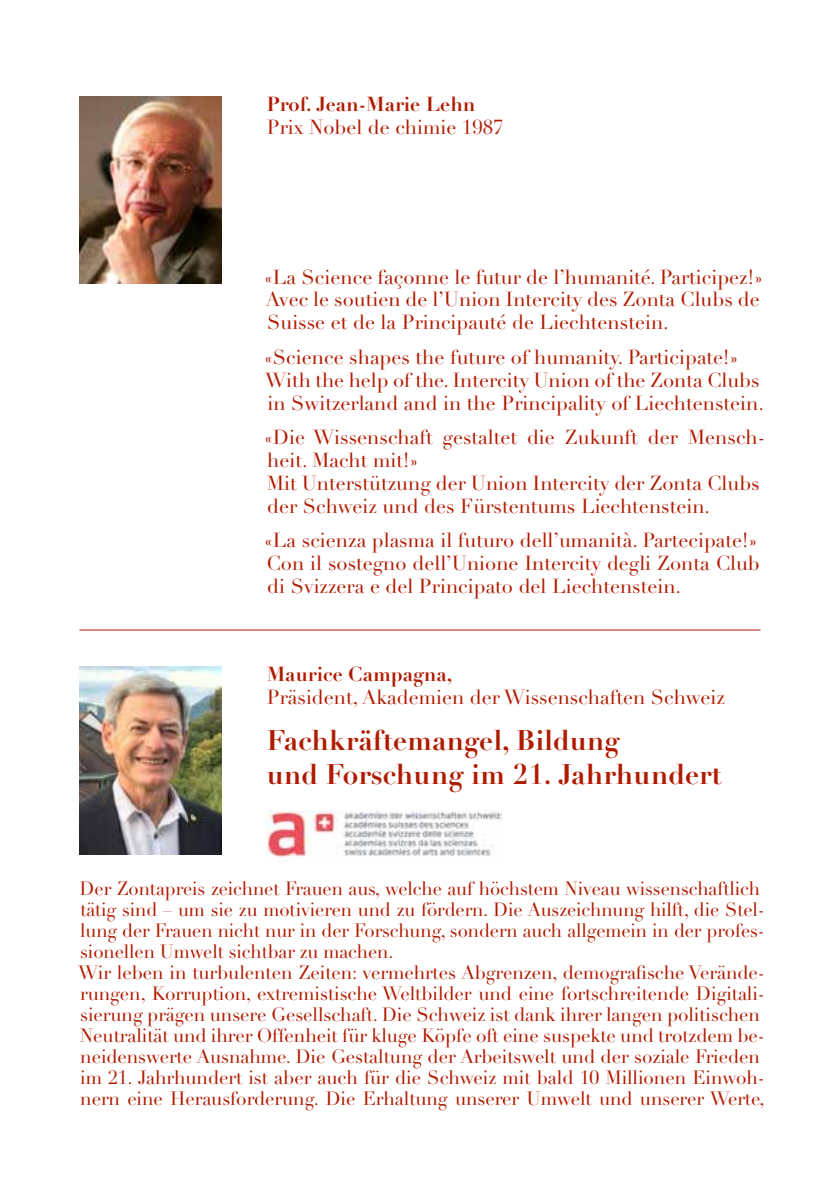
<style>
.page{position:relative;width:840px;height:1191px;background:#fff}
.page>*{position:absolute;margin:0;border:0;box-sizing:border-box;transform-origin:0 0}
.t1{font:700 28px/33.6px "Didot LT Std";color:#b01b00}
.t2{font:20px/23px "Didot LT Std";color:#b01b00}
.t3{font:700 20px "Didot LT Std";color:#b01b00}
.t4{font:19px/21px "Didot LT Std";letter-spacing:-.005em;color:#b01b00}
</style>
<div class="page">
<img style="left:79px;top:96px;width:142px;height:187px">
<img style="left:79px;top:667px;width:142px;height:187px">
<hr style="left:79px;top:629px;width:681px;height:1px;background:#b01b00">
<img style="left:266px;top:810px;width:235px;height:47px">
<p class="t3" style="left:266px;top:91px;width:210px">Prof. Jean-Marie Lehn</p>
<p class="t2" style="left:266px;top:116px;width:238px">Prix Nobel de chimie 1987</p>
<p class="t2" style="left:264px;top:266px;width:498px">«La Science façonne le futur de l’humanité. Participez!»<br>Avec le soutien de l’Union Intercity des Zonta Clubs de<br>Suisse et de la Principauté de Liechtenstein.</p>
<p class="t2" style="left:264px;top:346px;width:500px">«Science shapes the future of humanity. Participate!»<br>With the help of the. Intercity Union of the Zonta Clubs in Switzerland and in the Principality of Liechtenstein.</p>
<p class="t2" style="left:264px;top:426px;width:501px">«Die Wissenschaft gestaltet die Zukunft der Mensch&shy;heit. Macht mit!»<br>Mit Unterstützung der Union Intercity der Zonta Clubs der Schweiz und des Fürstentums Liechtenstein.</p>
<p class="t2" style="left:264px;top:529px;width:496px">«La scienza plasma il futuro dell’umanità. Partecipate!»<br>Con il sostegno dell’Unione Intercity degli Zonta Club di Svizzera e del Principato del Liechtenstein.</p>
<p class="t3" style="left:266px;top:662px;width:187px">Maurice Campagna,</p>
<p class="t2" style="left:266px;top:686px;width:459px">Präsident, Akademien der Wissenschaften Schweiz</p>
<h1 class="t1" style="left:266px;top:724px;width:456px">Fachkräftemangel, Bildung<br>und Forschung im 21. Jahrhundert</h1>
<p class="t4" style="left:78px;top:878px;width:687px">Der Zontapreis zeichnet Frauen aus, welche auf höchstem Niveau wissenschaftlich tätig sind – um sie zu motivieren und zu fördern. Die Auszeichnung hilft, die Stel&shy;lung der Frauen nicht nur in der Forschung, sondern auch allgemein in der profes&shy;sionellen Umwelt sichtbar zu machen.<br>Wir leben in turbulenten Zeiten: vermehrtes Abgrenzen, demografische Verände&shy;rungen, Korruption, extremistische Weltbilder und eine fortschreitende Digitali&shy;sierung prägen unsere Gesellschaft. Die Schweiz ist dank ihrer langen politischen Neutralität und ihrer Offenheit für kluge Köpfe oft eine suspekte und trotzdem be&shy;neidenswerte Ausnahme. Die Gestaltung der Arbeitswelt und der soziale Frieden im 21. Jahrhundert ist aber auch für die Schweiz mit bald 10 Millionen Einwoh&shy;nern eine Herausforderung. Die Erhaltung unserer Umwelt und unserer Werte,</p>
</div>
